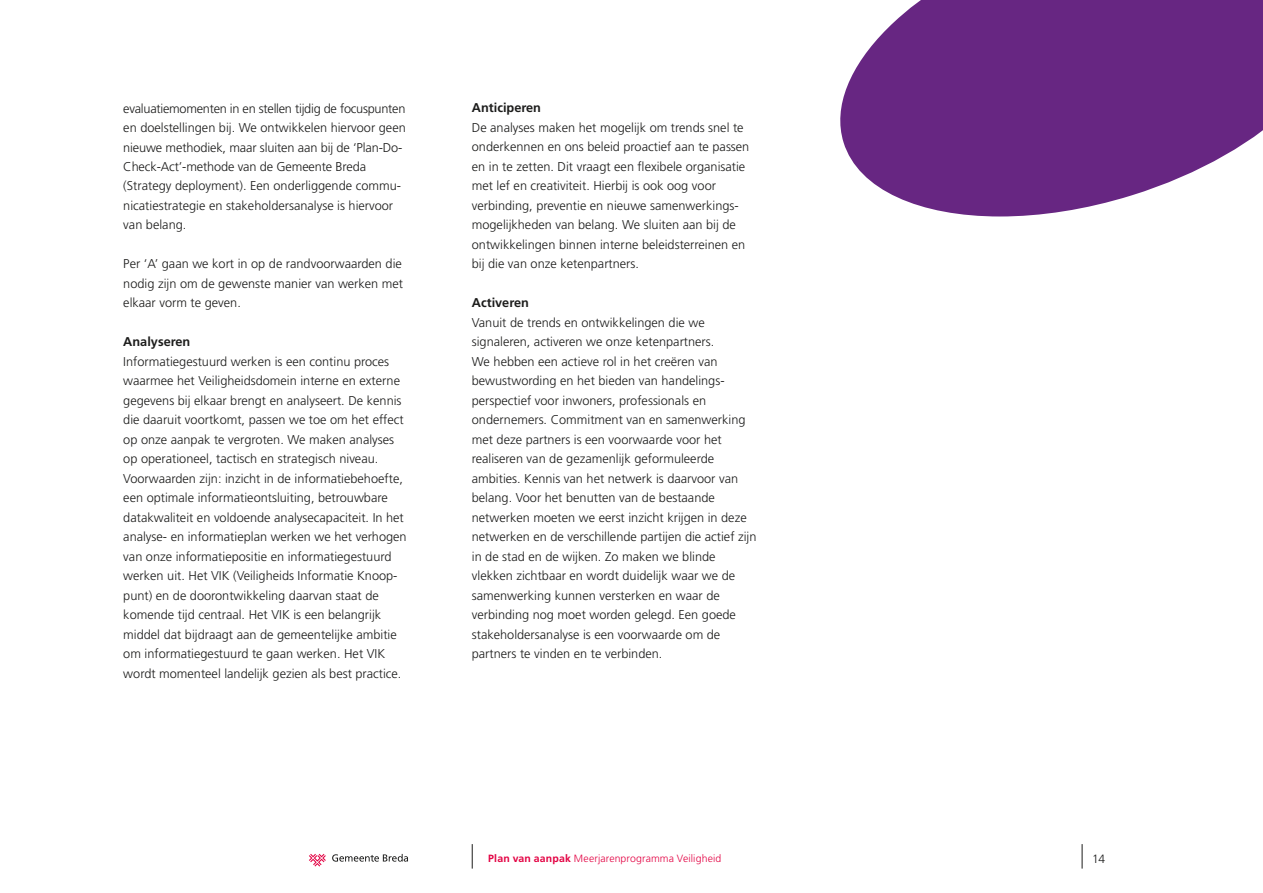
<style>
.page{position:relative;width:1263px;height:893px;background:#fff}
.page>*{position:absolute;margin:0;border:0;box-sizing:border-box;transform-origin:0 0}
.t1{font:300 12.75px/19.5px "Frutiger LT Std";color:#1c1c1b}
.t2{font:700 12.75px "Frutiger LT Std";color:#1c1c1b}
.t3{font:300 12px "Frutiger LT Std";color:#1c1c1b}
.t4{font:300 10.5px "Frutiger LT Std";letter-spacing:.01em;color:#e30243}
.s1{font-weight:700}
</style>
<div class="page">
<svg style="left:1082px;top:844px;width:1px;height:25px"></svg>
<svg style="left:472px;top:844px;width:1px;height:25px"></svg>
<svg style="left:309px;top:854px;width:17px;height:12px"></svg>
<svg style="left:332px;top:854px;width:76px;height:8px"></svg>
<svg style="left:840px;top:0;width:423px;height:216px;background:#7d4594"></svg>
<p class="t1" style="left:123px;top:99px;width:284px">evaluatiemomenten in en stellen tijdig de focuspunten en doelstellingen bij. We ontwikkelen hiervoor geen nieuwe methodiek, maar sluiten aan bij de ‘Plan-Do-Check-Act’-methode van de Gemeente Breda (Strategy deployment). Een onderliggende commu&shy;nicatiestrategie en stakeholdersanalyse is hiervoor van belang.</p>
<p class="t1" style="left:123px;top:255px;width:281px;text-align:justify">Per ‘A’ gaan we kort in op de randvoorwaarden die nodig zijn om de gewenste manier van werken met elkaar vorm te geven.</p>
<p class="t2" style="left:123px;top:335px;width:69px">Analyseren</p>
<p class="t1" style="left:123px;top:352px;width:285px">Informatiegestuurd werken is een continu proces waarmee het Veiligheidsdomein interne en externe gegevens bij elkaar brengt en analyseert. De kennis die daaruit voortkomt, passen we toe om het effect op onze aanpak te vergroten. We maken analyses op operationeel, tactisch en strategisch niveau.<br>Voorwaarden zijn: inzicht in de informatiebehoefte, een optimale informatieontsluiting, betrouwbare datakwaliteit en voldoende analysecapaciteit. In het analyse- en informatieplan werken we het verhogen van onze informatiepositie en informatiegestuurd werken uit. Het VIK (Veiligheids Informatie Knoop&shy;punt) en de doorontwikkeling daarvan staat de komende tijd centraal. Het VIK is een belangrijk middel dat bijdraagt aan de gemeentelijke ambitie om informatiegestuurd te gaan werken. Het VIK wordt momenteel landelijk gezien als best practice.</p>
<p class="t2" style="left:472px;top:100px;width:71px">Anticiperen</p>
<p class="t1" style="left:472px;top:118px;width:279px">De analyses maken het mogelijk om trends snel te onderkennen en ons beleid proactief aan te passen en in te zetten. Dit vraagt een flexibele organisatie met lef en creativiteit. Hierbij is ook oog voor verbinding, preventie en nieuwe samenwerkings&shy;mogelijkheden van belang. We sluiten aan bij de ontwikkelingen binnen interne beleidsterreinen en bij die van onze ketenpartners.</p>
<p class="t2" style="left:472px;top:295px;width:59px">Activeren</p>
<p class="t1" style="left:472px;top:313px;width:286px">Vanuit de trends en ontwikkelingen die we signaleren, activeren we onze ketenpartners.<br>We hebben een actieve rol in het creëren van bewustwording en het bieden van handelings&shy;perspectief voor inwoners, professionals en ondernemers. Commitment van en samenwerking met deze partners is een voorwaarde voor het realiseren van de gezamenlijk geformuleerde ambities. Kennis van het netwerk is daarvoor van belang. Voor het benutten van de bestaande netwerken moeten we eerst inzicht krijgen in deze netwerken en de verschillende partijen die actief zijn in de stad en de wijken. Zo maken we blinde vlekken zichtbaar en wordt duidelijk waar we de samenwerking kunnen versterken en waar de verbinding nog moet worden gelegd. Een goede stakeholdersanalyse is een voorwaarde om de partners te vinden en te verbinden.</p>
<p class="t4" style="left:488px;top:852px;width:235px"><span class="s1">Plan van aanpak</span> Meerjarenprogramma Veiligheid</p>
<p class="t3" style="left:1092px;top:852px;width:14px">14</p>
</div>
